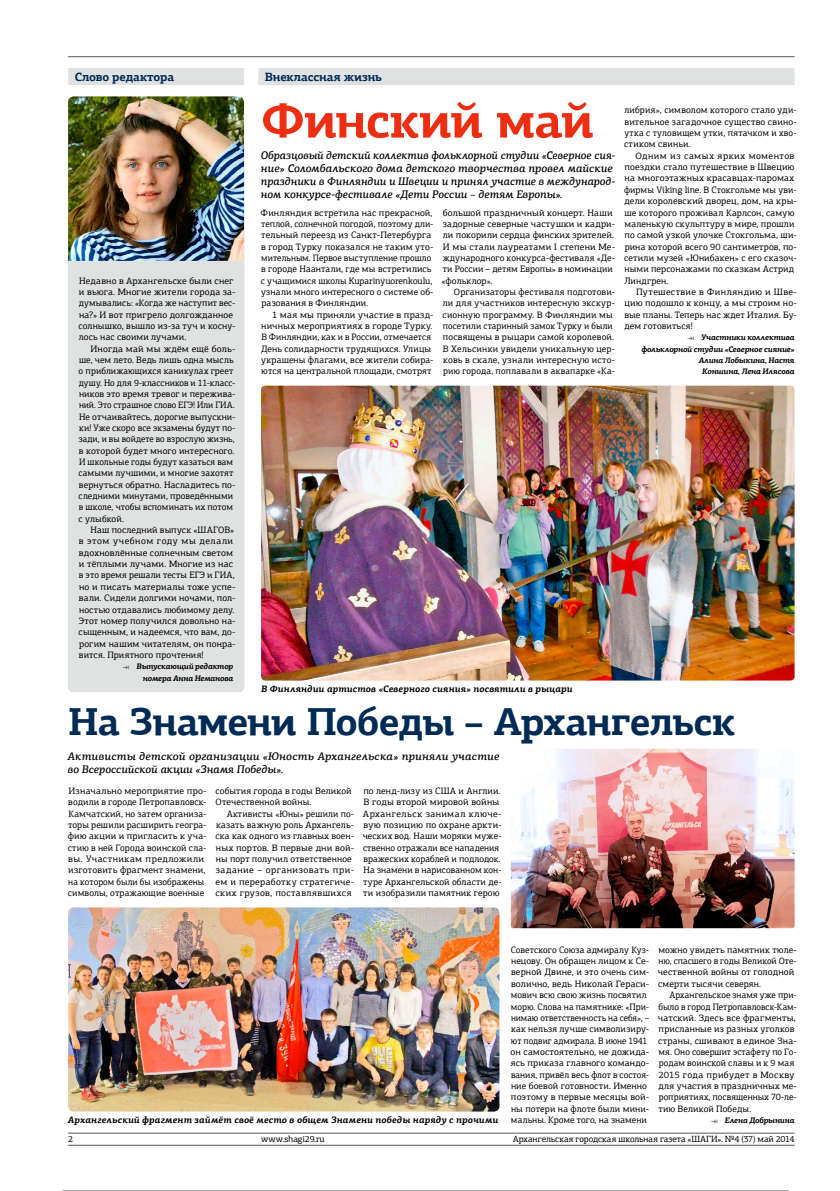
<style>
.page{position:relative;width:840px;height:1191px;background:#fff}
.page>*{position:absolute;margin:0;border:0;box-sizing:border-box;transform-origin:0 0}
.t1{font:700 50px "PF Agora Slab Pro";letter-spacing:-.025em;color:#ec2f12}
.t2{font:700 39px "PF Agora Slab Pro";letter-spacing:-.025em;color:#002b55}
.t3{font:700 12px "PF Agora Slab Pro";letter-spacing:-.01em;color:#002b55}
.t4{font:italic 500 11px/13.2px "PF Agora Slab Pro";color:#000}
.t5{font:9.3px/11.3px "PF Agora Slab Pro";letter-spacing:.015em;color:#000}
.t6{font:italic 700 9.3px "PF Agora Slab Pro";letter-spacing:.01em;color:#000}
.t7{font:9px "PF Agora Slab Pro";letter-spacing:-.005em;color:#000}
.t8{font:italic 700 8px/11.3px "PF Agora Slab Pro";letter-spacing:-.025em;color:#000;text-align:right}
.s1{font-weight:500;font-style:normal;color:#585856}
</style>
<div class="page">
<hr style="left:68px;top:1144px;width:726px;height:1px;background:#585856">
<hr style="left:68px;top:1132px;width:726px;height:1px;background:#585856">
<hr style="left:68px;top:56px;width:726px;height:1px;background:#585856">
<div style="left:73px;top:125px;width:166px;height:562px;background:#e0e1e1"></div>
<div style="left:68px;top:120px;width:176px;height:572px;border:5px solid #e0e1e1;border-radius:2px"></div>
<div style="left:68px;top:120px;width:176px;height:572px;border:1px solid #e0e1e1;border-radius:5px"></div>
<div style="left:68px;top:68px;width:176px;height:17px;background:#e0e1e1"></div>
<div style="left:258px;top:68px;width:536px;height:17px;background:#e0e1e1"></div>
<img style="left:68px;top:907px;width:431px;height:204px">
<img style="left:510px;top:748px;width:284px;height:180px">
<hr style="left:62px;top:1190px;width:726px;height:1px;background:#585856">
<img style="left:261px;top:386px;width:533px;height:294px">
<img style="left:68px;top:96px;width:176px;height:165px">
<p class="t3" style="left:75px;top:69px;width:101px">Слово редактора</p>
<p class="t3" style="left:265px;top:69px;width:118px">Внеклассная жизнь</p>
<p class="t5" style="left:79px;top:275px;width:158px">Недавно в Архангельске были снег и вьюга. Многие жители города за&shy;думывались: «Когда же наступит вес&shy;на?» И вот пригрело долгожданное солнышко, вышло из‑за туч и косну&shy;лось нас своими лучами.</p>
<p class="t5" style="left:79px;top:343px;width:158px;text-indent:12px">Иногда май мы ждём ещё боль&shy;ше, чем лето. Ведь лишь одна мысль о приближающихся каникулах греет душу. Но для 9‑классников и 11‑класс&shy;ников это время тревог и пережива&shy;ний. Это страшное слово ЕГЭ! Или ГИА.<br>Не отчаивайтесь, дорогие выпускни&shy;ки! Уже скоро все экзамены будут по&shy;зади, и вы войдете во взрослую жизнь, в которой будет много интересного.<br>И школьные годы будут казаться вам самыми лучшими, и многие захотят вернуться обратно. Насладитесь по&shy;следними минутами, проведёнными в школе, чтобы вспоминать их потом с улыбкой.</p>
<p class="t5" style="left:79px;top:524px;width:158px;text-indent:12px">Наш последний выпуск «ШАГОВ» в этом учебном году мы делали вдохновлённые солнечным светом и тёплыми лучами. Многие из нас в это время решали тесты ЕГЭ и ГИА, но и писать материалы тоже успе&shy;вали. Сидели долгими ночами, пол&shy;ностью отдавались любимому делу.<br>Этот номер получился довольно на&shy;сыщенным, и надеемся, что вам, до&shy;рогим нашим читателям, он понра&shy;вится. Приятного прочтения!</p>
<p class="t8" style="left:122px;top:661px;width:112px"><span class="s1">⇥</span> Выпускающий редактор номера Анна Неманова</p>
<h1 class="t1" style="left:261px;top:89px;width:334px">Финский май</h1>
<p class="t4" style="left:260px;top:148px;width:356px">Образцовый детский коллектив фольклорной студии «Северное сия&shy;ние» Соломбальского дома детского творчества провел майские праздники в Финляндии и Швеции и принял участие в международ&shy;ном конкурсе-фестивале «Дети России – детям Европы».</p>
<p class="t5" style="left:260px;top:207px;width:174px">Финляндия встретила нас прекрасной, теплой, солнечной погодой, поэтому дли&shy;тельный переезд из Санкт-Петербурга в город Турку показался не таким уто&shy;мительным. Первое выступление прошло в городе Наантали, где мы встретились с учащимися школы Kuparinyuorenkoulu, узнали много интересного о системе об&shy;разования в Финляндии.</p>
<p class="t5" style="left:261px;top:309px;width:174px;text-indent:11px">1 мая мы приняли участие в празд&shy;ничных мероприятиях в городе Турку.<br>В Финляндии, как и в России, отмечается День солидарности трудящихся. Улицы украшены флагами, все жители собира&shy;ются на центральной площади, смотрят</p>
<p class="t5" style="left:441px;top:207px;width:175px">большой праздничный концерт. Наши задорные северные частушки и кадри&shy;ли покорили сердца финских зрителей.<br>И мы стали лауреатами I степени Ме&shy;ждународного конкурса-фестиваля «Де&shy;ти России – детям Европы» в номинации «фольклор».</p>
<p class="t5" style="left:442px;top:286px;width:174px;text-indent:11px">Организаторы фестиваля подготови&shy;ли для участников интересную экскур&shy;сионную программу. В Финляндии мы посетили старинный замок Турку и были посвящены в рыцари самой королевой.<br>В Хельсинки увидели уникальную цер&shy;ковь в скале, узнали интересную исто&shy;рию города, поплавали в аквапарке «Ка-</p>
<p class="t6" style="left:261px;top:683px;width:313px">В Финляндии артистов «Северного сияния» посвятили в рыцари</p>
<p class="t5" style="left:623px;top:105px;width:174px;text-align:justify">либрия», символом которого стало уди&shy;вительное загадочное существо свино&shy;утка с туловищем утки, пятачком и хво&shy;стиком свиньи.</p>
<p class="t5" style="left:623px;top:150px;width:174px;text-indent:11px">Одним из самых ярких моментов поездки стало путешествие в Швецию на многоэтажных красавцах-паромах фирмы Viking line. В Стокгольме мы уви&shy;дели королевский дворец, дом, на кры&shy;ше которого проживал Карлсон, самую маленькую скульптуру в мире, прошли по самой узкой улочке Стокгольма, ши&shy;рина которой всего 90 сантиметров, по&shy;сетили музей «Юнибакен» с его сказоч&shy;ными персонажами по сказкам Астрид Линдгрен.</p>
<p class="t5" style="left:624px;top:286px;width:174px;text-align:justify;text-indent:12px">Путешествие в Финляндию и Шве&shy;цию подошло к концу, а мы строим но&shy;вые планы. Теперь нас ждет Италия. Бу&shy;дем готовиться!</p>
<p class="t8" style="left:641px;top:332px;width:155px"><span class="s1">⇥</span> Участники коллектива фольклорной студии «Северное сияние»<br>Алина Лобыкина, Настя<br>Коншина, Лена Илясова</p>
<h2 class="t2" style="left:68px;top:697px;width:668px">На Знамени Победы – Архангельск</h2>
<p class="t4" style="left:68px;top:749px;width:433px">Активисты детской организации «Юность Архангельска» приняли участие во Всероссийской акции «Знамя Победы».</p>
<p class="t5" style="left:68px;top:785px;width:140px">Изначально мероприятие про&shy;водили в городе Петропавловск-<br>Камчатский, но затем организа&shy;торы решили расширить геогра&shy;фию акции и пригласить к уча&shy;стию в ней Города воинской сла&shy;вы. Участникам предложили изготовить фрагмент знамени, на котором были бы изображены символы, отражающие военные</p>
<p class="t5" style="left:215px;top:785px;width:137px">события города в годы Великой<br>Отечественной войны.</p>
<p class="t5" style="left:362px;top:785px;width:140px">по ленд-лизу из США и Англии.<br>В годы второй мировой войны<br>Архангельск занимал ключе&shy;вую позицию по охране аркти&shy;ческих вод. Наши моряки муже&shy;ственно отражали все нападения вражеских кораблей и подлодок.<br>На знамени в нарисованном кон&shy;туре Архангельской области де&shy;ти изобразили памятник герою</p>
<p class="t5" style="left:215px;top:808px;width:140px;text-indent:11px">Активисты «Юны» решили по&shy;казать важную роль Архангель&shy;ска как одного из главных воен&shy;ных портов. В первые дни вой&shy;ны порт получил ответственное задание – организовать при&shy;ем и переработку стратегиче&shy;ских грузов, поставлявшихся</p>
<p class="t6" style="left:68px;top:1113px;width:432px">Архангельский фрагмент займёт своё место в общем Знамени победы наряду с прочими</p>
<p class="t5" style="left:510px;top:944px;width:140px">Советского Союза адмиралу Куз&shy;нецову. Он обращен лицом к Се&shy;верной Двине, и это очень сим&shy;волично, ведь Николай Гераси&shy;мович всю свою жизнь посвятил морю. Слова на памятнике: «При&shy;нимаю ответственность на себя», – как нельзя лучше символизиру&shy;ют подвиг адмирала. В июне 1941 он самостоятельно, не дожида&shy;ясь приказа главного командо&shy;вания, привёл весь флот в состоя&shy;ние боевой готовности. Именно поэтому в первые месяцы вой&shy;ны потери на флоте были мини&shy;мальны. Кроме того, на знамени</p>
<p class="t5" style="left:657px;top:944px;width:140px">можно увидеть памятник тюле&shy;ню, спасшего в годы Великой Оте&shy;чественной войны от голодной смерти тысячи северян.</p>
<p class="t5" style="left:657px;top:989px;width:140px;text-indent:12px">Архангельское знамя уже при&shy;было в город Петропавловск-Кам&shy;чатский. Здесь все фрагменты, присланные из разных уголков страны, сшивают в единое Зна&shy;мя. Оно совершит эстафету по Го&shy;родам воинской славы и к 9 мая<br>2015 года прибудет в Москву для участия в праздничных ме&shy;роприятиях, посвященных 70‑ле&shy;тию Великой Победы.</p>
<p class="t8" style="left:710px;top:1114px;width:85px"><span class="s1">⇥</span> Елена Добрынина</p>
<p class="t7" style="left:68px;top:1133px;width:7px">2</p>
<p class="t7" style="left:261px;top:1133px;width:65px">www.shagi29.ru</p>
<p class="t7" style="left:512px;top:1133px;width:283px">Архангельская городская школьная газета «ШАГИ». №4 (37) май 2014</p>
</div>
